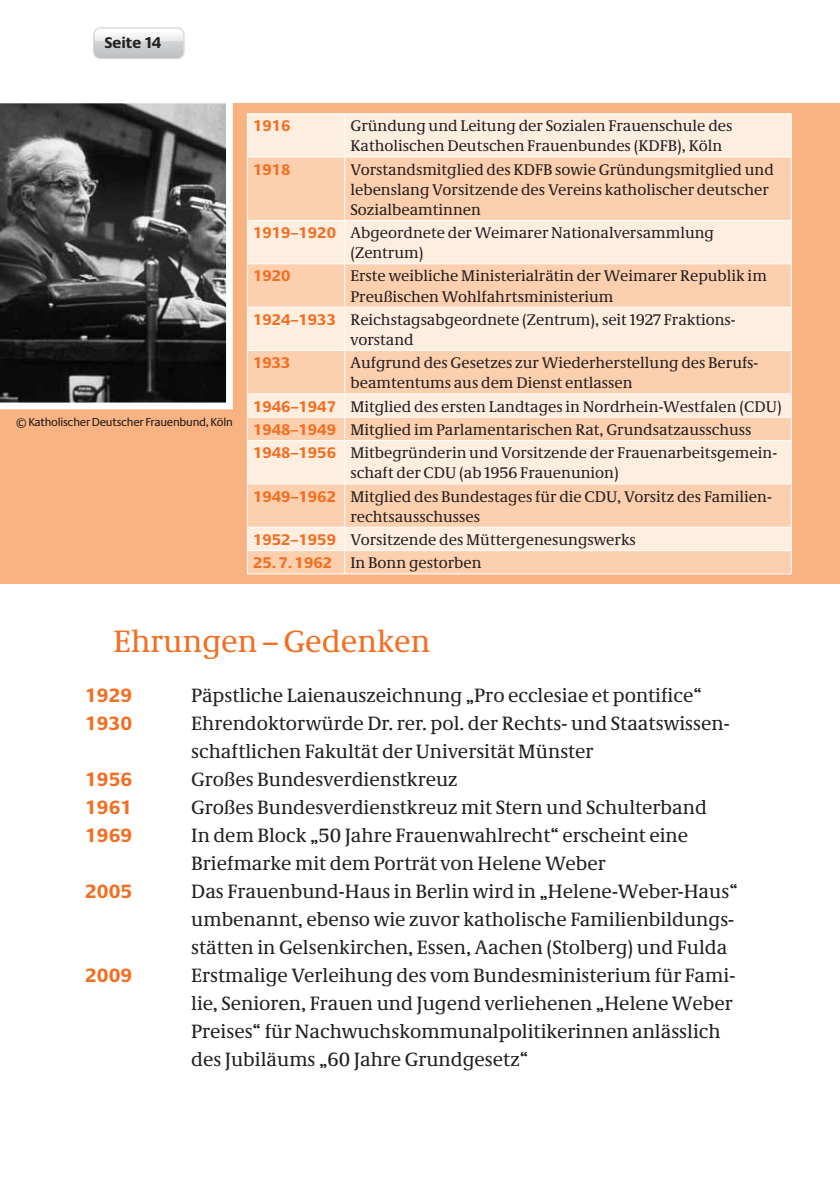
<style>
.page{position:relative;width:840px;height:1191px;background:#fff}
.page>*{position:absolute;margin:0;border:0;box-sizing:border-box;transform-origin:0 0}
.t1{font:32px "Neue Demos";color:#f36e21}
.t2{font:20px/28px "Neue Demos";color:#231f20}
.t3{font:700 20px "Neue Praxis Tab";color:#f36e21}
.Fließtext{font:16px/20px "Neue Demos";color:#231f20}
.Fließtext-2{font:700 16px "Neue Praxis Tab";color:#f36e21}
.t4{font:700 16px "Neue Praxis";color:#231f20}
.Fließtext-3{font:12px "Neue Praxis";letter-spacing:-.02em;color:#231f20}
</style>
<div class="page">
<svg style="left:93px;top:27px;width:91px;height:32px;background:#d3d4d6"></svg>
<img style="left:95px;top:29px;width:88px;height:7px">
<div style="left:0;top:103px;width:839px;height:481px;background:#f9b281"></div>
<div style="left:248px;top:114px;width:542px;height:43px;background:#feeee0"></div>
<svg style="left:248px;top:158px;width:542px;height:415px;background:#fcdcc3"></svg>
<hr style="left:247px;top:113px;width:97px;height:1px;background:#fff">
<hr style="left:247px;top:114px;width:1px;height:43px;background:#fff">
<hr style="left:344px;top:113px;width:447px;height:1px;background:#fff">
<hr style="left:344px;top:114px;width:1px;height:43px;background:#fff">
<hr style="left:790px;top:114px;width:1px;height:43px;background:#fff">
<hr style="left:247px;top:157px;width:97px;height:1px;background:#fff">
<hr style="left:247px;top:157px;width:1px;height:63px;background:#fff">
<hr style="left:344px;top:157px;width:447px;height:1px;background:#fff">
<hr style="left:344px;top:157px;width:1px;height:63px;background:#fff">
<hr style="left:790px;top:157px;width:1px;height:63px;background:#fff">
<hr style="left:247px;top:220px;width:97px;height:1px;background:#fff">
<hr style="left:247px;top:221px;width:1px;height:42px;background:#fff">
<hr style="left:344px;top:220px;width:447px;height:1px;background:#fff">
<hr style="left:344px;top:221px;width:1px;height:42px;background:#fff">
<hr style="left:790px;top:221px;width:1px;height:42px;background:#fff">
<hr style="left:247px;top:263px;width:97px;height:1px;background:#fff">
<hr style="left:247px;top:264px;width:1px;height:43px;background:#fff">
<hr style="left:344px;top:263px;width:447px;height:1px;background:#fff">
<hr style="left:344px;top:264px;width:1px;height:43px;background:#fff">
<hr style="left:790px;top:264px;width:1px;height:43px;background:#fff">
<hr style="left:247px;top:307px;width:97px;height:1px;background:#fff">
<hr style="left:247px;top:307px;width:1px;height:43px;background:#fff">
<hr style="left:344px;top:307px;width:447px;height:1px;background:#fff">
<hr style="left:344px;top:307px;width:1px;height:43px;background:#fff">
<hr style="left:790px;top:307px;width:1px;height:43px;background:#fff">
<hr style="left:247px;top:350px;width:97px;height:1px;background:#fff">
<hr style="left:247px;top:351px;width:1px;height:42px;background:#fff">
<hr style="left:344px;top:350px;width:447px;height:1px;background:#fff">
<hr style="left:344px;top:351px;width:1px;height:42px;background:#fff">
<hr style="left:790px;top:351px;width:1px;height:42px;background:#fff">
<hr style="left:247px;top:393px;width:97px;height:1px;background:#fff">
<hr style="left:344px;top:393px;width:447px;height:1px;background:#fff">
<hr style="left:247px;top:417px;width:97px;height:1px;background:#fff">
<svg style="left:247px;top:394px;width:1px;height:46px"></svg>
<hr style="left:344px;top:417px;width:447px;height:1px;background:#fff">
<svg style="left:344px;top:394px;width:1px;height:46px"></svg>
<svg style="left:790px;top:394px;width:1px;height:46px"></svg>
<hr style="left:247px;top:440px;width:97px;height:1px;background:#fff">
<hr style="left:247px;top:441px;width:1px;height:42px;background:#fff">
<hr style="left:344px;top:440px;width:447px;height:1px;background:#fff">
<hr style="left:344px;top:441px;width:1px;height:42px;background:#fff">
<hr style="left:790px;top:441px;width:1px;height:42px;background:#fff">
<hr style="left:247px;top:483px;width:97px;height:1px;background:#fff">
<hr style="left:247px;top:484px;width:1px;height:43px;background:#fff">
<hr style="left:344px;top:483px;width:447px;height:1px;background:#fff">
<hr style="left:344px;top:484px;width:1px;height:43px;background:#fff">
<hr style="left:790px;top:484px;width:1px;height:43px;background:#fff">
<hr style="left:247px;top:527px;width:97px;height:1px;background:#fff">
<hr style="left:344px;top:527px;width:447px;height:1px;background:#fff">
<hr style="left:247px;top:550px;width:97px;height:1px;background:#fff">
<svg style="left:247px;top:527px;width:1px;height:46px"></svg>
<hr style="left:344px;top:550px;width:447px;height:1px;background:#fff">
<svg style="left:344px;top:527px;width:1px;height:46px"></svg>
<svg style="left:790px;top:527px;width:1px;height:46px"></svg>
<hr style="left:247px;top:573px;width:97px;height:1px;background:#fff">
<hr style="left:344px;top:573px;width:447px;height:1px;background:#fff">
<svg style="left:0;top:103px;width:233px;height:306px;background:#4e4e4e"></svg>
<p class="t4" style="left:104px;top:33px;width:58px">Seite 14</p>
<p class="Fließtext-3" style="left:16px;top:415px;width:218px">©Katholischer Deutscher Frauenbund, Köln</p>
<p class="Fließtext-2" style="left:253px;top:116px;width:39px">1916</p>
<p class="Fließtext" style="left:350px;top:116px;width:383px">Gründung und Leitung der Sozialen Frauenschule des<br>Katholischen Deutschen Frauenbundes (KDFB), Köln</p>
<p class="Fließtext-2" style="left:253px;top:160px;width:39px">1918</p>
<p class="Fließtext" style="left:350px;top:159px;width:424px">Vorstandsmitglied des KDFB sowie Gründungsmitglied und lebenslang Vorsitzende des Vereins katholischer deutscher<br>Sozialbeamtinnen</p>
<p class="Fließtext-2" style="left:253px;top:223px;width:85px">1919–1920</p>
<p class="Fließtext" style="left:350px;top:223px;width:365px">Abgeordnete der Weimarer Nationalversammlung (Zentrum)</p>
<p class="Fließtext-2" style="left:253px;top:266px;width:39px">1920</p>
<p class="Fließtext" style="left:350px;top:266px;width:418px">Erste weibliche Ministerialrätin der Weimarer Republik im<br>Preußischen Wohlfahrtsministerium</p>
<p class="Fließtext-2" style="left:253px;top:310px;width:85px">1924–1933</p>
<p class="Fließtext" style="left:350px;top:309px;width:385px">Reichstagsabgeordnete (Zentrum), seit 1927 Fraktions&shy;vorstand</p>
<p class="Fließtext-2" style="left:253px;top:353px;width:39px">1933</p>
<p class="Fließtext" style="left:350px;top:353px;width:408px">Aufgrund des Gesetzes zur Wiederherstellung des Berufs&shy;beamtentums aus dem Dienst entlassen</p>
<p class="Fließtext-2" style="left:253px;top:396px;width:84px">1946–1947</p>
<p class="Fließtext" style="left:350px;top:396px;width:432px">Mitglied des ersten Landtages in Nordrhein-Westfalen (CDU)</p>
<p class="Fließtext-2" style="left:253px;top:420px;width:84px">1948–1949</p>
<p class="Fließtext" style="left:350px;top:419px;width:402px">Mitglied im Parlamentarischen Rat, Grundsatzausschuss</p>
<p class="Fließtext-2" style="left:253px;top:443px;width:85px">1948–1956</p>
<p class="Fließtext" style="left:350px;top:443px;width:428px">Mitbegründerin und Vorsitzende der Frauenarbeitsgemein&shy;schaft der CDU (ab 1956 Frauenunion)</p>
<p class="Fließtext-2" style="left:253px;top:486px;width:84px">1949–1962</p>
<p class="Fließtext" style="left:350px;top:486px;width:422px">Mitglied des Bundestages für die CDU, Vorsitz des Familien&shy;rechtsausschusses</p>
<p class="Fließtext-2" style="left:253px;top:530px;width:85px">1952–1959</p>
<p class="Fließtext" style="left:350px;top:529px;width:287px">Vorsitzende des Müttergenesungswerks</p>
<p class="Fließtext-2" style="left:253px;top:553px;width:81px">25. 7. 1962</p>
<p class="Fließtext" style="left:350px;top:553px;width:132px">In Bonn gestorben</p>
<h1 class="t1" style="left:113px;top:621px;width:318px">Ehrungen – Gedenken</h1>
<p class="t3" style="left:85px;top:683px;width:49px">1929</p>
<p class="t2" style="left:191px;top:680px;width:512px">Päpstliche Laienauszeichnung „Pro ecclesiae et pontifice“</p>
<p class="t3" style="left:85px;top:711px;width:49px">1930</p>
<p class="t2" style="left:191px;top:708px;width:540px">Ehrendoktorwürde Dr. rer. pol. der Rechts- und Staatswissen&shy;schaftlichen Fakultät der Universität Münster</p>
<p class="t3" style="left:85px;top:767px;width:49px">1956</p>
<p class="t2" style="left:191px;top:764px;width:268px">Großes Bundesverdienstkreuz</p>
<p class="t3" style="left:85px;top:795px;width:49px">1961</p>
<p class="t2" style="left:191px;top:792px;width:517px">Großes Bundesverdienstkreuz mit Stern und Schulterband</p>
<p class="t3" style="left:85px;top:823px;width:49px">1969</p>
<p class="t2" style="left:191px;top:820px;width:498px">In dem Block „50 Jahre Frauenwahlrecht“ erscheint eine<br>Briefmarke mit dem Porträt von Helene Weber</p>
<p class="t3" style="left:85px;top:879px;width:49px">2005</p>
<p class="t2" style="left:191px;top:876px;width:547px">Das Frauenbund-Haus in Berlin wird in „Helene-Weber-Haus“ umbenannt, ebenso wie zuvor katholische Familienbildungs&shy;stätten in Gelsenkirchen, Essen, Aachen (Stolberg) und Fulda</p>
<p class="t3" style="left:85px;top:963px;width:49px">2009</p>
<p class="t2" style="left:191px;top:960px;width:545px">Erstmalige Verleihung des vom Bundesministerium für Fami&shy;lie, Senioren, Frauen und Jugend verliehenen „Helene Weber Preises“ für Nachwuchskommunalpolitikerinnen anlässlich des Jubiläums „60 Jahre Grundgesetz“</p>
</div>
